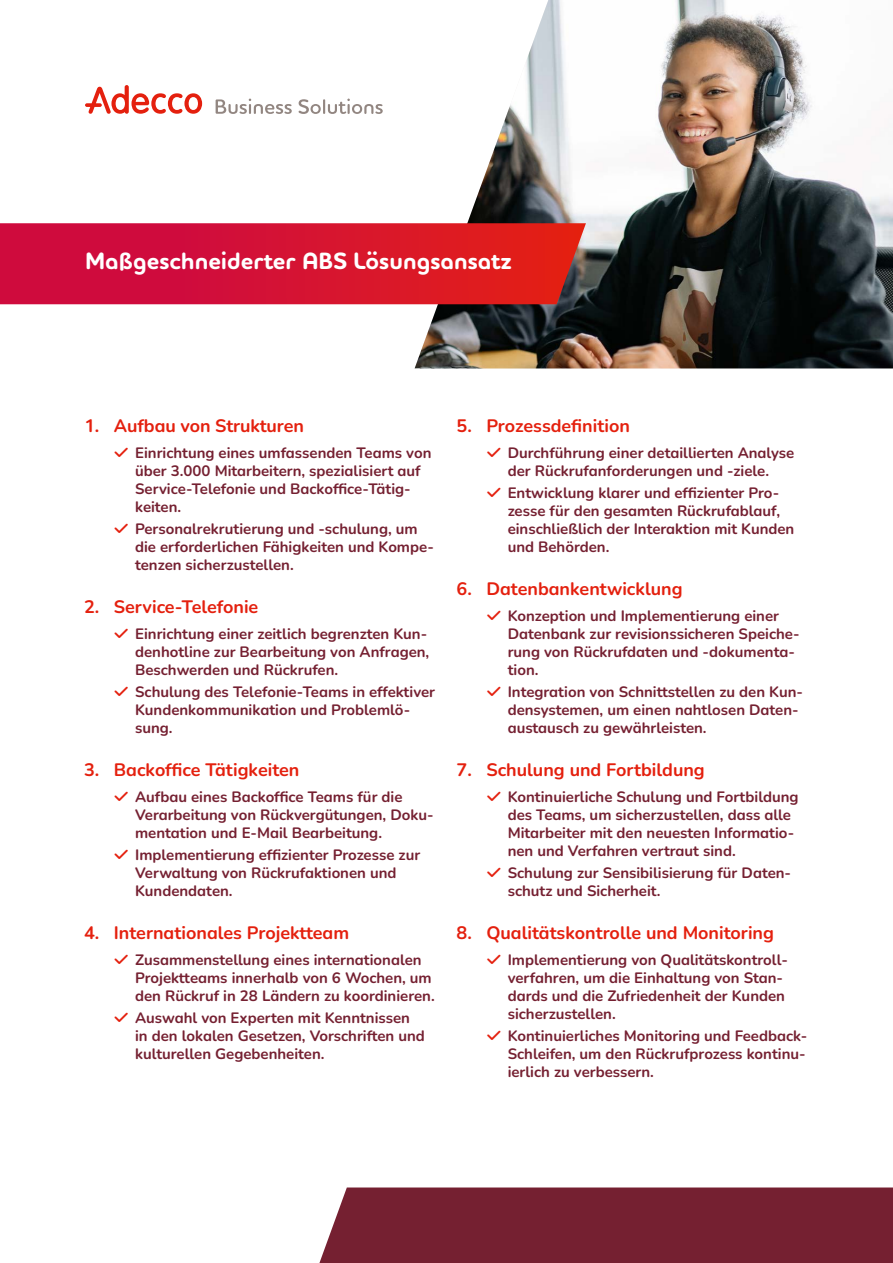
<style>
.page{position:relative;width:893px;height:1263px;background:#fff}
.page>*{position:absolute;margin:0;border:0;box-sizing:border-box;transform-origin:0 0}
.t1{font:700 24px "Houschka Head";color:#fff}
.t2{font:200 18px "Nunito";color:#e4200e}
.t3{font:200 15px/18px "Nunito";color:#752031}
.s1{color:#e4200e}
</style>
<div class="page">
<img style="left:415px;top:0;width:478px;height:368px">
<svg style="left:85px;top:85px;width:117px;height:29px"></svg>
<svg style="left:216px;top:99px;width:76px;height:15px"></svg>
<svg style="left:299px;top:99px;width:84px;height:15px"></svg>
<div style="left:319px;top:1187px;width:574px;height:76px;background:#752031"></div>
<svg style="left:0;top:223px;width:586px;height:81px;background:#d31531"></svg>
<h1 class="t1" style="left:85px;top:245px;width:428px">Maßgeschneiderter ABS Lösungsansatz</h1>
<p class="t2" style="left:84px;top:414px;width:221px">1. Aufbau von Strukturen</p>
<p class="t3" style="left:135px;top:443px;width:298px;text-indent:-21px"><span class="s1">✓</span> Einrichtung eines umfassenden Teams von über 3.000 Mitarbeitern, spezialisiert auf Service-Telefonie und Backoffice-Tätig&shy;keiten.</p>
<p class="t3" style="left:135px;top:519px;width:300px;text-indent:-21px"><span class="s1">✓</span> Personalrekrutierung und -schulung, um die erforderlichen Fähigkeiten und Kompe&shy;tenzen sicherzustellen.</p>
<p class="t2" style="left:84px;top:595px;width:176px">2. Service-Telefonie</p>
<p class="t3" style="left:135px;top:624px;width:296px;text-indent:-21px"><span class="s1">✓</span> Einrichtung einer zeitlich begrenzten Kun&shy;denhotline zur Bearbeitung von Anfragen,<br>Beschwerden und Rückrufen.</p>
<p class="t3" style="left:135px;top:682px;width:302px;text-indent:-21px"><span class="s1">✓</span> Schulung des Telefonie-Teams in effektiver<br>Kundenkommunikation und Problemlö&shy;sung.</p>
<p class="t2" style="left:84px;top:758px;width:217px">3. Backoffice Tätigkeiten</p>
<p class="t3" style="left:135px;top:787px;width:300px;text-indent:-21px"><span class="s1">✓</span> Aufbau eines Backoffice Teams für die<br>Verarbeitung von Rückvergütungen, Doku&shy;mentation und E-Mail Bearbeitung.</p>
<p class="t3" style="left:135px;top:845px;width:287px;text-indent:-21px"><span class="s1">✓</span> Implementierung effizienter Prozesse zur<br>Verwaltung von Rückrufaktionen und<br>Kundendaten.</p>
<p class="t2" style="left:84px;top:921px;width:267px">4. Internationales Projektteam</p>
<p class="t3" style="left:135px;top:950px;width:301px;text-indent:-21px"><span class="s1">✓</span> Zusammenstellung eines internationalen<br>Projektteams innerhalb von 6 Wochen, um den Rückruf in 28 Ländern zu koordinieren.</p>
<p class="t3" style="left:135px;top:1008px;width:291px;text-indent:-21px"><span class="s1">✓</span> Auswahl von Experten mit Kenntnissen in den lokalen Gesetzen, Vorschriften und kulturellen Gegebenheiten.</p>
<p class="t2" style="left:457px;top:414px;width:175px">5. Prozessdefinition</p>
<p class="t3" style="left:486px;top:443px;width:309px;text-align:center"><span class="s1">✓</span> Durchführung einer detaillierten Analyse der Rückrufanforderungen und -ziele.</p>
<p class="t3" style="left:508px;top:483px;width:288px;text-indent:-21px"><span class="s1">✓</span> Entwicklung klarer und effizienter Pro&shy;zesse für den gesamten Rückrufablauf, einschließlich der Interaktion mit Kunden und Behörden.</p>
<p class="t2" style="left:457px;top:577px;width:227px">6. Datenbankentwicklung</p>
<p class="t3" style="left:508px;top:606px;width:293px;text-indent:-21px"><span class="s1">✓</span> Konzeption und Implementierung einer<br>Datenbank zur revisionssicheren Speiche&shy;rung von Rückrufdaten und -dokumenta&shy;tion.</p>
<p class="t3" style="left:508px;top:682px;width:297px;text-indent:-21px"><span class="s1">✓</span> Integration von Schnittstellen zu den Kun&shy;densystemen, um einen nahtlosen Daten&shy;austausch zu gewährleisten.</p>
<p class="t2" style="left:457px;top:758px;width:250px">7. Schulung und Fortbildung</p>
<p class="t3" style="left:508px;top:787px;width:292px;text-indent:-21px"><span class="s1">✓</span> Kontinuierliche Schulung und Fortbildung des Teams, um sicherzustellen, dass alle Mitarbeiter mit den neuesten Informatio&shy;nen und Verfahren vertraut sind.</p>
<p class="t3" style="left:508px;top:863px;width:285px;text-indent:-21px"><span class="s1">✓</span> Schulung zur Sensibilisierung für Daten&shy;schutz und Sicherheit.</p>
<p class="t2" style="left:457px;top:921px;width:319px">8. Qualitätskontrolle und Monitoring</p>
<p class="t3" style="left:508px;top:950px;width:282px;text-indent:-21px"><span class="s1">✓</span> Implementierung von Qualitätskontroll&shy;verfahren, um die Einhaltung von Stan&shy;dards und die Zufriedenheit der Kunden sicherzustellen.</p>
<p class="t3" style="left:508px;top:1026px;width:301px;text-align:justify;text-indent:-21px"><span class="s1">✓</span> Kontinuierliches Monitoring und Feedback-Schleifen, um den Rückrufprozess kontinu&shy;ierlich zu verbessern.</p>
</div>
